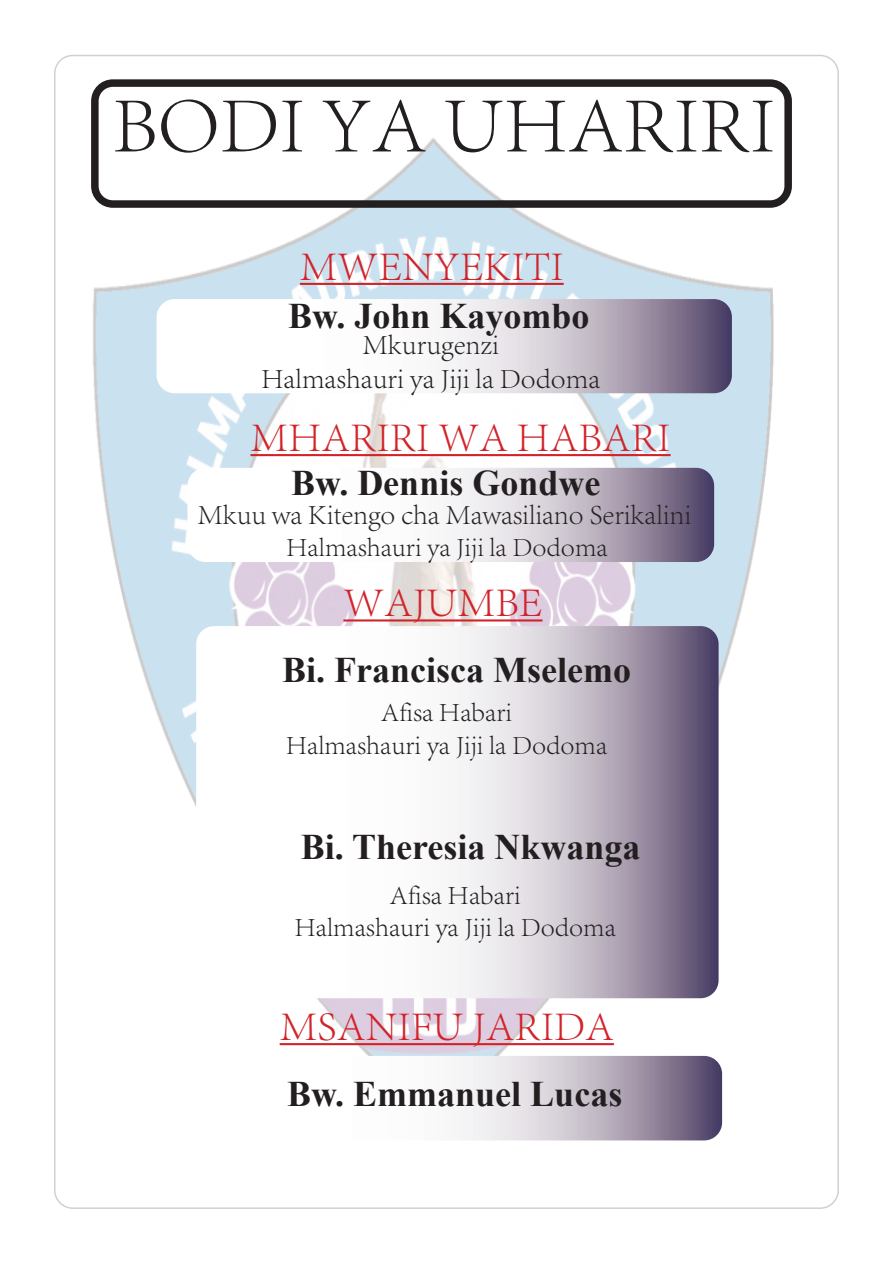
<style>
.page{position:relative;width:893px;height:1263px;background:#fff}
.page>*{position:absolute;margin:0;border:0;box-sizing:border-box;transform-origin:0 0}
.t1{font:300 81px "Adobe Song Std";letter-spacing:-.005em;color:#231f20}
.t2{font:300 42px "Adobe Song Std";color:#d1232a}
.t3{font:700 36px "Times New Roman";color:#231f20}
.t4{font:300 28.5px "Adobe Song Std";letter-spacing:-.005em;color:#262324}
.t5{font:300 28.5px "Adobe Song Std";color:#231f20}
.t6{font:300 27px "Adobe Song Std";color:#231f20}
</style>
<div class="page">
<img style="left:93px;top:88px;width:690px;height:1053px">
<svg style="left:157px;top:299px;width:575px;height:94px"></svg>
<div style="left:91px;top:79px;width:701px;height:129px;border:8px solid #231f20;border-radius:18px"></div>
<hr style="left:300px;top:283px;width:264px;height:2px;background:#d1232a">
<hr style="left:250px;top:454px;width:421px;height:2px;background:#d1232a">
<svg style="left:187px;top:468px;width:527px;height:94px"></svg>
<hr style="left:280px;top:1043px;width:334px;height:2px;background:#d1232a">
<svg style="left:200px;top:1056px;width:522px;height:84px"></svg>
<svg style="left:196px;top:626px;width:523px;height:372px"></svg>
<hr style="left:343px;top:619px;width:199px;height:2px;background:#d1232a">
<p class="t1" style="left:112px;top:78px;width:665px">BODI YA UHARIRI</p>
<p class="t2" style="left:300px;top:242px;width:265px">MWENYEKITI</p>
<p class="t3" style="left:288px;top:290px;width:303px">Bw. John Kayombo</p>
<p class="t5" style="left:362px;top:328px;width:138px">Mkurugenzi</p>
<p class="t5" style="left:261px;top:362px;width:341px">Halmashauri ya Jiji la Dodoma</p>
<p class="t2" style="left:250px;top:413px;width:422px">MHARIRI WA HABARI</p>
<p class="t3" style="left:291px;top:457px;width:311px">Bw. Dennis Gondwe</p>
<p class="t4" style="left:197px;top:499px;width:495px">Mkuu wa Kitengo cha Mawasiliano Serikalini</p>
<p class="t6" style="left:286px;top:531px;width:323px">Halmashauri ya Jiji la Dodoma</p>
<p class="t2" style="left:343px;top:578px;width:201px">WAJUMBE</p>
<p class="t3" style="left:282px;top:644px;width:350px">Bi. Francisca Mselemo</p>
<p class="t6" style="left:381px;top:697px;width:133px">Afisa Habari</p>
<p class="t6" style="left:286px;top:729px;width:323px">Halmashauri ya Jiji la Dodoma</p>
<p class="t3" style="left:301px;top:821px;width:341px">Bi. Theresia Nkwanga</p>
<p class="t6" style="left:390px;top:879px;width:133px">Afisa Habari</p>
<p class="t6" style="left:294px;top:911px;width:323px">Halmashauri ya Jiji la Dodoma</p>
<p class="t2" style="left:280px;top:1002px;width:336px">MSANIFU JARIDA</p>
<p class="t3" style="left:287px;top:1068px;width:337px">Bw. Emmanuel Lucas</p>
</div>
